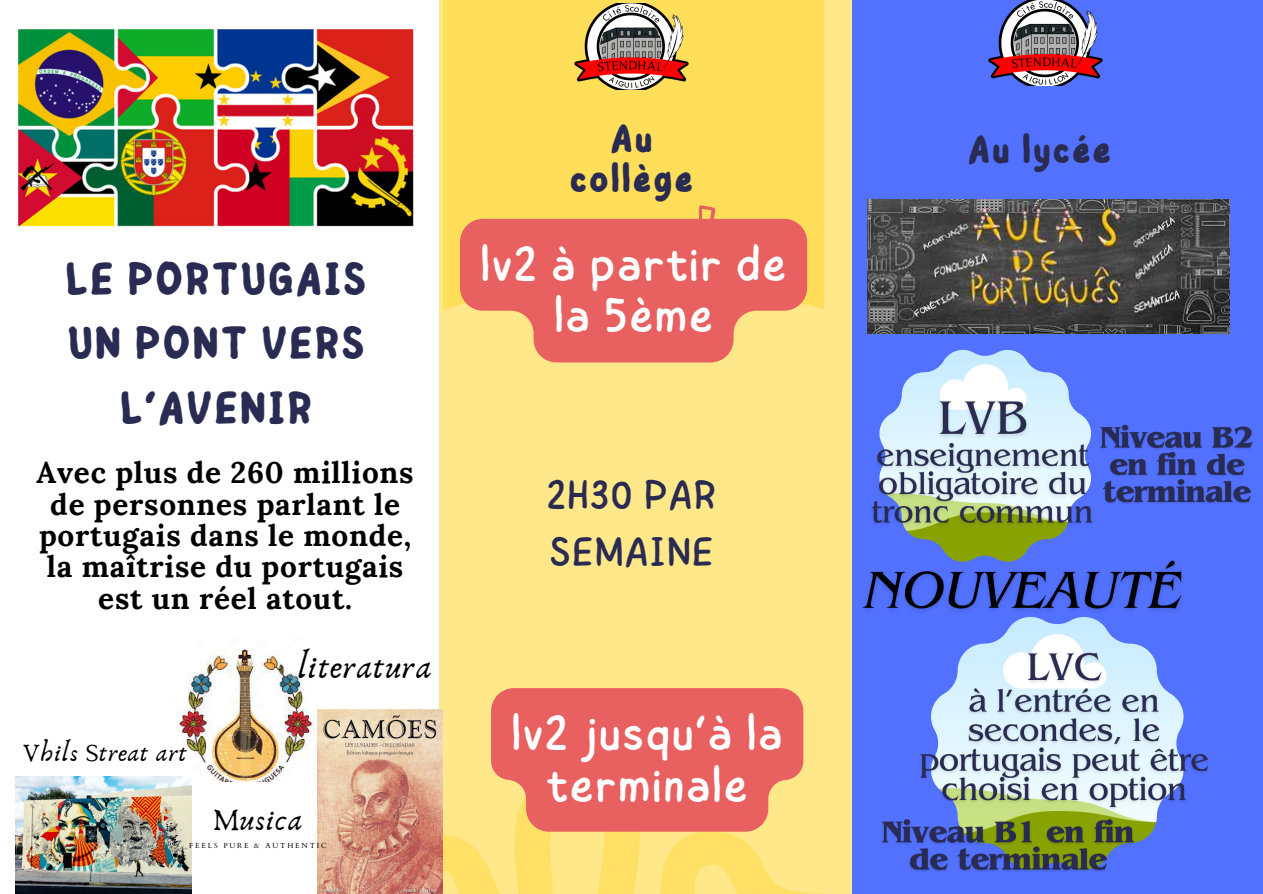
<style>
.page{position:relative;width:1263px;height:894px;background:#fff}
.page>*{position:absolute;margin:0;border:0;box-sizing:border-box;transform-origin:0 0}
.t1{font:49.35px/51.8px "Childos Arabic";letter-spacing:.035em;color:#fff;text-align:center}
.t2{font:700 46.65px/64.5px "Childos Arabic";letter-spacing:.03em;color:#292b52;text-align:center}
.t3{font:41.25px/57.3px "Childos Arabic";letter-spacing:.035em;color:#292b52}
.t4{font:700 39.75px/40.5px "Childos Arabic";letter-spacing:.035em;color:#292b52;text-align:center}
.t5{font:34.8px "Anaktoria";letter-spacing:.025em;color:#000}
.t6{font:31.8px "Anaktoria";letter-spacing:.025em;color:#000}
.t7{font:700 29.7px/31.5px "Lora";letter-spacing:.025em;color:#000;text-align:center}
.t8{font:25.8px "Anaktoria";letter-spacing:.025em;color:#000}
.t9{font:7.35px "Cardo";letter-spacing:.255em;color:#000}
</style>
<div class="page">
<div style="left:439px;top:0;width:413px;height:893px;background:#ffe88a"></div>
<div style="left:852px;top:0;width:411px;height:892px;background:#5271ff"></div>
<img style="left:901px;top:350px;width:168px;height:203px">
<div style="left:443px;top:0;width:381px;height:309px;background:#ffde59"></div>
<svg style="left:672px;top:197px;width:132px;height:22px;background:#fdd859"></svg>
<svg style="left:443px;top:831px;width:364px;height:62px"></svg>
<img style="left:17px;top:29px;width:397px;height:198px">
<img style="left:176px;top:649px;width:142px;height:132px">
<img style="left:318px;top:709px;width:125px;height:184px">
<img style="left:571px;top:4px;width:121px;height:85px">
<img style="left:15px;top:776px;width:177px;height:117px">
<img style="left:988px;top:0;width:115px;height:86px">
<img style="left:867px;top:199px;width:362px;height:134px">
<svg style="left:460px;top:219px;width:347px;height:143px;fill:#e86060"></svg>
<svg style="left:491px;top:688px;width:312px;height:143px;background:#ea6c63"></svg>
<img style="left:871px;top:396px;width:222px;height:138px">
<img style="left:971px;top:624px;width:186px;height:218px">
<img style="left:920px;top:647px;width:289px;height:168px">
<img style="left:862px;top:553px;width:320px;height:71px">
<img style="left:882px;top:815px;width:257px;height:57px">
<img style="left:1100px;top:424px;width:153px;height:80px">
<p class="t2" style="left:65px;top:247px;width:303px">LE PORTUGAIS<br>UN PONT VERS<br>L’AVENIR</p>
<p class="t7" style="left:37px;top:456px;width:379px">Avec plus de 260 millions de personnes parlant le portugais dans le monde, la maîtrise du portugais est un réel atout.</p>
<h6 class="t8" style="left:23px;top:737px;width:166px">Vhils Streat art</h6>
<p class="t5" style="left:298px;top:645px;width:136px">literatura</p>
<p class="t6" style="left:213px;top:800px;width:91px">Musica</p>
<p class="t9" style="left:189px;top:840px;width:139px">FEELS PURE &amp; AUTHENTIC</p>
<p class="t4" style="left:569px;top:118px;width:125px">Au collège</p>
<p class="t1" style="left:481px;top:238px;width:307px">lv2 à partir de la 5ème</p>
<h3 class="t3" style="left:547px;top:466px;width:171px">2H30 PAR<br>SEMAINE</h3>
<p class="t1" style="left:512px;top:707px;width:273px">lv2 jusqu’à la terminale</p>
<h6 class="t4" style="left:967px;top:129px;width:146px">Au lycée</h6>
</div>
